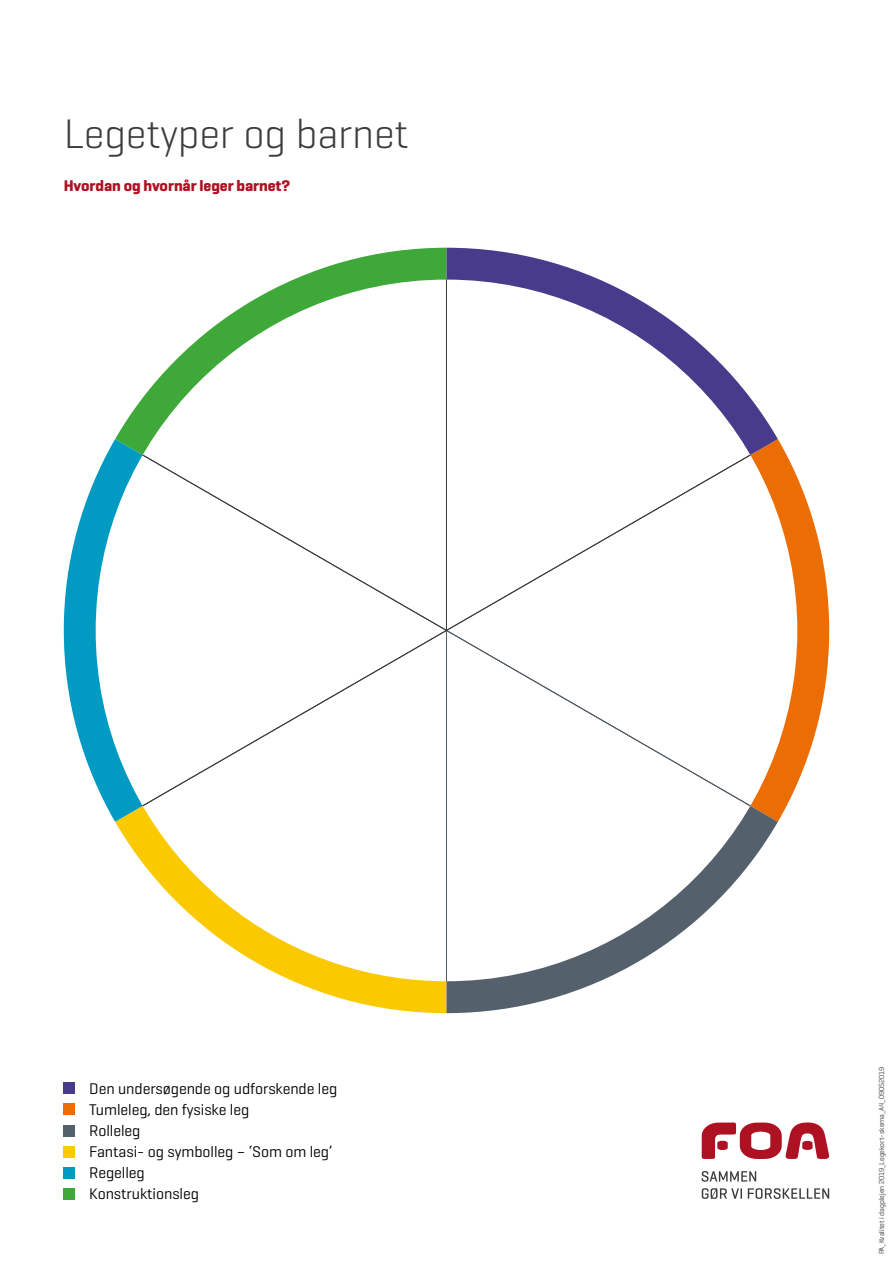
<style>
.page{position:relative;width:893px;height:1263px;background:#fff}
.page>*{position:absolute;margin:0;border:0;box-sizing:border-box;transform-origin:0 0}
.t1{font:300 42px "Geogrotesque";letter-spacing:-.005em;color:#3c3c3b}
.t2{font:15.75px/21px "Geogrotesque";letter-spacing:-.005em;color:#000}
.t3{font:700 15.75px "Geogrotesque";letter-spacing:-.005em;color:#ae1122}
.t4{font:7.5px "Geogrotesque";letter-spacing:-.005em;color:#3c3c3b}
</style>
<div class="page">
<svg style="left:702px;top:1122px;width:128px;height:37px"></svg>
<svg style="left:702px;top:1188px;width:127px;height:11px"></svg>
<svg style="left:702px;top:1171px;width:54px;height:11px"></svg>
<svg style="left:292px;top:248px;width:154px;height:32px;fill:#3ea938"></svg>
<svg style="left:293px;top:981px;width:153px;height:32px;fill:#fbc900"></svg>
<svg style="left:64px;top:477px;width:32px;height:307px;fill:#009ac3"></svg>
<svg style="left:797px;top:477px;width:32px;height:307px;fill:#ed6d05"></svg>
<svg style="left:446px;top:981px;width:154px;height:32px;fill:#54616c"></svg>
<svg style="left:446px;top:248px;width:155px;height:32px;fill:#483b8b"></svg>
<svg style="left:115px;top:280px;width:315px;height:158px"></svg>
<svg style="left:116px;top:823px;width:317px;height:158px"></svg>
<svg style="left:96px;top:438px;width:349px;height:385px"></svg>
<svg style="left:779px;top:441px;width:18px;height:379px"></svg>
<svg style="left:445px;top:631px;width:334px;height:350px"></svg>
<svg style="left:445px;top:280px;width:334px;height:351px"></svg>
<div style="left:64px;top:1125px;width:11px;height:11px;background:#54616c"></div>
<div style="left:64px;top:1188px;width:11px;height:11px;background:#3ea938"></div>
<div style="left:64px;top:1104px;width:11px;height:11px;background:#ed6d05"></div>
<div style="left:64px;top:1167px;width:11px;height:11px;background:#009ac3"></div>
<div style="left:64px;top:1083px;width:11px;height:11px;background:#483b8b"></div>
<div style="left:64px;top:1146px;width:11px;height:11px;background:#fbc900"></div>
<h1 class="t1" style="left:64px;top:108px;width:346px">Legetyper og barnet</h1>
<p class="t3" style="left:64px;top:176px;width:228px">Hvordan og hvornår leger barnet?</p>
<p class="t2" style="left:89px;top:1078px;width:250px">Den undersøgende og udforskende leg<br>Tumleleg, den fysiske leg<br>Rolleleg<br>Fantasi- og symbolleg – ‘Som om leg’<br>Regelleg<br>Konstruktionsleg</p>
<p class="t4" style="left:877px;top:1254px;width:189px;rotate:-90deg">PA_Kvalitet i dagplejen 2019_Legekort-skema_A4_09052019</p>
</div>
